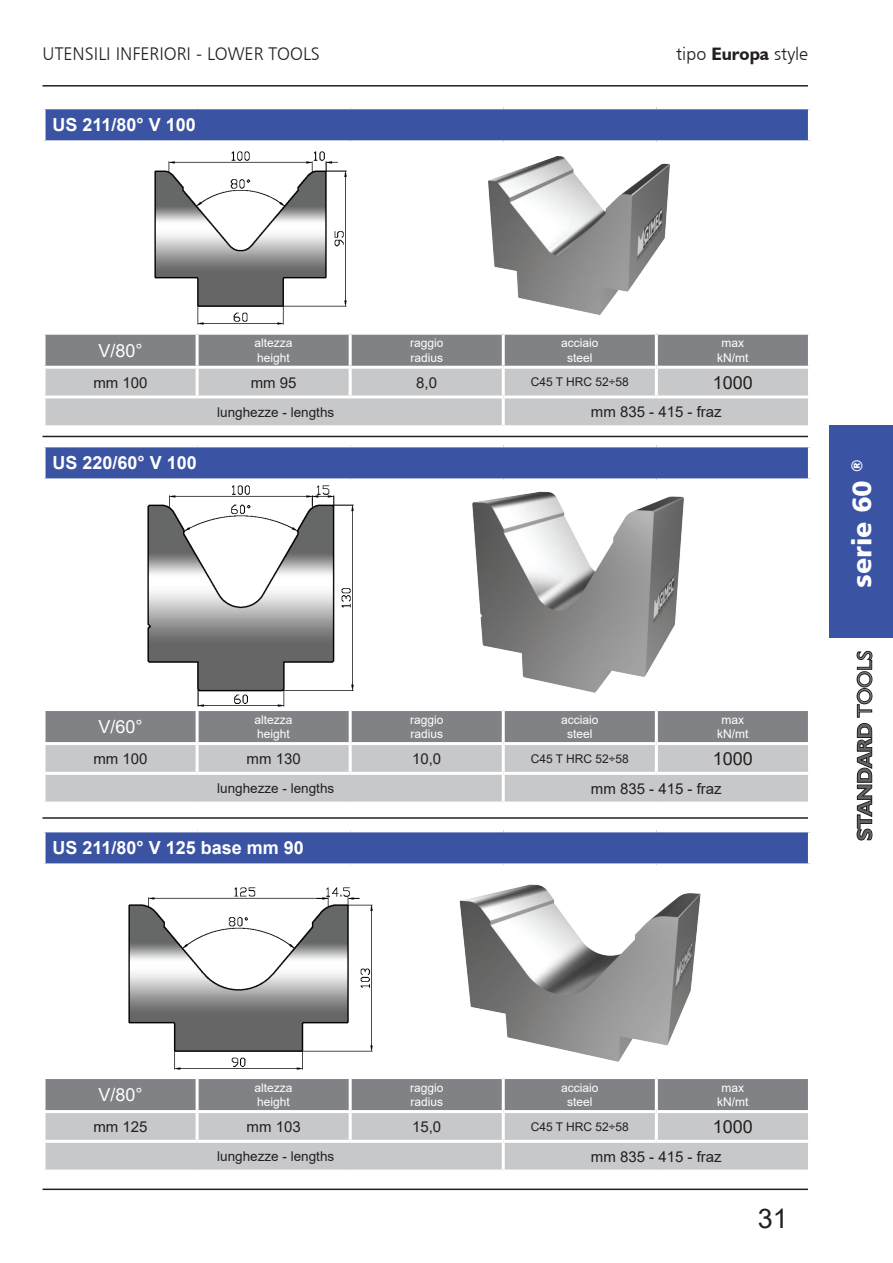
<style>
.page{position:relative;width:893px;height:1263px;background:#fff}
.page>*{position:absolute;margin:0;border:0;box-sizing:border-box;transform-origin:0 0}
.t1{font:27px "Humanist 777 BT Black B";color:#fff}
.t2{font:27px "Arial";color:#231f20}
.t3{font:700 21px "Humanist 521 BT";letter-spacing:-.01em;color:#636366}
.t4{font:700 18px "Arial";color:#fff}
.t5{font:18px "Humanist 777 BT Light B";color:#231f20}
.t6{font:18px "Arial";color:#fff}
.t7{font:18px "Arial";color:#231f20}
.t8{font:15px "Arial";color:#231f20}
.t9{font:13.5px "Arial";color:#231f20}
.t10{font:12px/14.4px "Arial";color:#fff}
.t11{font:12px "Arial";color:#231f20}
.s1{font-family:"Humanist 521 BT";font-weight:700}
.s2{font-weight:400;color:#808285}
</style>
<div class="page">
<hr style="left:43px;top:1188px;width:765px;height:2px;background:#231f20">
<div style="left:829px;top:425px;width:64px;height:213px;background:#3a53a3"></div>
<svg style="left:856px;top:651px;width:17px;height:190px"></svg>
<hr style="left:43px;top:85px;width:765px;height:2px;background:#231f20">
<div style="left:44px;top:108px;width:765px;height:34px;background:#3a53a3"></div>
<div style="left:46px;top:335px;width:762px;height:31px;background:#808285"></div>
<div style="left:46px;top:369px;width:762px;height:56px;background:#c7c8ca"></div>
<hr style="left:196px;top:335px;width:3px;height:31px;background:#fff">
<hr style="left:349px;top:335px;width:3px;height:31px;background:#fff">
<hr style="left:502px;top:335px;width:3px;height:31px;background:#fff">
<hr style="left:655px;top:335px;width:3px;height:31px;background:#fff">
<hr style="left:196px;top:369px;width:3px;height:26px;background:#fff">
<hr style="left:349px;top:369px;width:3px;height:26px;background:#fff">
<hr style="left:502px;top:369px;width:3px;height:26px;background:#fff">
<hr style="left:655px;top:369px;width:3px;height:26px;background:#fff">
<hr style="left:43px;top:395px;width:154px;height:3px;background:#fff">
<hr style="left:197px;top:395px;width:153px;height:3px;background:#fff">
<hr style="left:350px;top:395px;width:153px;height:3px;background:#fff">
<hr style="left:503px;top:395px;width:153px;height:3px;background:#fff">
<hr style="left:502px;top:398px;width:3px;height:27px;background:#fff">
<hr style="left:656px;top:395px;width:155px;height:3px;background:#fff">
<hr style="left:43px;top:106px;width:154px;height:3px;background:#fff">
<hr style="left:43px;top:109px;width:3px;height:31px;background:#fff">
<hr style="left:197px;top:106px;width:153px;height:3px;background:#fff">
<hr style="left:350px;top:106px;width:153px;height:3px;background:#fff">
<hr style="left:503px;top:106px;width:153px;height:3px;background:#fff">
<hr style="left:656px;top:106px;width:155px;height:3px;background:#fff">
<hr style="left:808px;top:109px;width:3px;height:31px;background:#fff">
<hr style="left:43px;top:140px;width:154px;height:3px;background:#fff">
<hr style="left:197px;top:140px;width:153px;height:3px;background:#fff">
<hr style="left:350px;top:140px;width:153px;height:3px;background:#fff">
<hr style="left:503px;top:140px;width:153px;height:3px;background:#fff">
<hr style="left:656px;top:140px;width:155px;height:3px;background:#fff">
<img style="left:488px;top:156px;width:182px;height:159px">
<div style="left:44px;top:831px;width:765px;height:34px;background:#3a53a3"></div>
<div style="left:46px;top:1079px;width:762px;height:31px;background:#808285"></div>
<div style="left:46px;top:1113px;width:762px;height:56px;background:#c7c8ca"></div>
<hr style="left:196px;top:1079px;width:3px;height:31px;background:#fff">
<hr style="left:349px;top:1079px;width:3px;height:31px;background:#fff">
<hr style="left:502px;top:1079px;width:3px;height:31px;background:#fff">
<hr style="left:655px;top:1079px;width:3px;height:31px;background:#fff">
<hr style="left:196px;top:1113px;width:3px;height:27px;background:#fff">
<hr style="left:349px;top:1113px;width:3px;height:27px;background:#fff">
<hr style="left:502px;top:1113px;width:3px;height:27px;background:#fff">
<hr style="left:655px;top:1113px;width:3px;height:27px;background:#fff">
<hr style="left:43px;top:1140px;width:154px;height:3px;background:#fff">
<hr style="left:197px;top:1140px;width:153px;height:3px;background:#fff">
<hr style="left:350px;top:1140px;width:153px;height:3px;background:#fff">
<hr style="left:503px;top:1140px;width:153px;height:3px;background:#fff">
<hr style="left:502px;top:1143px;width:3px;height:26px;background:#fff">
<hr style="left:656px;top:1140px;width:155px;height:3px;background:#fff">
<hr style="left:43px;top:829px;width:154px;height:3px;background:#fff">
<hr style="left:43px;top:832px;width:3px;height:31px;background:#fff">
<hr style="left:197px;top:829px;width:153px;height:3px;background:#fff">
<hr style="left:350px;top:829px;width:153px;height:3px;background:#fff">
<hr style="left:503px;top:829px;width:153px;height:3px;background:#fff">
<hr style="left:656px;top:829px;width:155px;height:3px;background:#fff">
<hr style="left:808px;top:832px;width:3px;height:31px;background:#fff">
<hr style="left:43px;top:863px;width:154px;height:3px;background:#fff">
<hr style="left:197px;top:863px;width:153px;height:3px;background:#fff">
<hr style="left:350px;top:863px;width:153px;height:3px;background:#fff">
<hr style="left:503px;top:863px;width:153px;height:3px;background:#fff">
<hr style="left:656px;top:863px;width:155px;height:3px;background:#fff">
<img style="left:128px;top:887px;width:245px;height:183px">
<img style="left:459px;top:884px;width:242px;height:178px">
<div style="left:44px;top:446px;width:765px;height:34px;background:#3a53a3"></div>
<div style="left:46px;top:711px;width:762px;height:31px;background:#808285"></div>
<div style="left:46px;top:745px;width:762px;height:56px;background:#c7c8ca"></div>
<hr style="left:196px;top:711px;width:3px;height:31px;background:#fff">
<hr style="left:349px;top:711px;width:3px;height:31px;background:#fff">
<hr style="left:502px;top:711px;width:3px;height:31px;background:#fff">
<hr style="left:655px;top:711px;width:3px;height:31px;background:#fff">
<hr style="left:196px;top:745px;width:3px;height:27px;background:#fff">
<hr style="left:349px;top:745px;width:3px;height:27px;background:#fff">
<hr style="left:502px;top:745px;width:3px;height:27px;background:#fff">
<hr style="left:655px;top:745px;width:3px;height:27px;background:#fff">
<hr style="left:43px;top:772px;width:154px;height:3px;background:#fff">
<hr style="left:197px;top:772px;width:153px;height:3px;background:#fff">
<hr style="left:350px;top:772px;width:153px;height:3px;background:#fff">
<hr style="left:503px;top:772px;width:153px;height:3px;background:#fff">
<hr style="left:502px;top:775px;width:3px;height:26px;background:#fff">
<hr style="left:656px;top:772px;width:155px;height:3px;background:#fff">
<hr style="left:43px;top:444px;width:154px;height:3px;background:#fff">
<hr style="left:43px;top:447px;width:3px;height:31px;background:#fff">
<hr style="left:197px;top:444px;width:153px;height:3px;background:#fff">
<hr style="left:350px;top:444px;width:153px;height:3px;background:#fff">
<hr style="left:503px;top:444px;width:153px;height:3px;background:#fff">
<hr style="left:656px;top:444px;width:155px;height:3px;background:#fff">
<hr style="left:808px;top:447px;width:3px;height:31px;background:#fff">
<hr style="left:43px;top:478px;width:154px;height:3px;background:#fff">
<hr style="left:197px;top:478px;width:153px;height:3px;background:#fff">
<hr style="left:350px;top:478px;width:153px;height:3px;background:#fff">
<hr style="left:656px;top:478px;width:155px;height:3px;background:#fff">
<img style="left:424px;top:478px;width:311px;height:232px">
<img style="left:147px;top:485px;width:207px;height:222px">
<img style="left:154px;top:151px;width:193px;height:174px">
<hr style="left:43px;top:436px;width:765px;height:1px;background:#231f20">
<hr style="left:43px;top:817px;width:765px;height:2px;background:#231f20">
<p class="t5" style="left:43px;top:43px;width:279px">UTENSILI INFERIORI - LOWER TOOLS</p>
<p class="t5" style="left:676px;top:43px;width:133px">tipo <span class="s1">Europa</span> style</p>
<p class="t4" style="left:53px;top:112px;width:145px">US 211/80° V 100</p>
<p class="t6" style="left:98px;top:338px;width:46px">V/80°</p>
<p class="t10" style="left:255px;top:336px;width:40px">altezza height</p>
<p class="t10" style="left:410px;top:336px;width:35px">raggio radius</p>
<p class="t10" style="left:561px;top:336px;width:39px;text-align:center">acciaio steel</p>
<p class="t10" style="left:717px;top:336px;width:33px;text-align:center">max kN/mt</p>
<p class="t8" style="left:93px;top:372px;width:56px">mm 100</p>
<p class="t8" style="left:251px;top:372px;width:47px">mm 95</p>
<p class="t8" style="left:416px;top:372px;width:22px">8,0</p>
<p class="t11" style="left:531px;top:374px;width:100px">C45 T HRC 52÷58</p>
<p class="t7" style="left:713px;top:370px;width:42px">1000</p>
<p class="t9" style="left:217px;top:403px;width:119px">lunghezze - lengths</p>
<p class="t8" style="left:591px;top:402px;width:132px">mm 835 - 415 - fraz</p>
<p class="t4" style="left:53px;top:450px;width:146px">US 220/60° V 100</p>
<p class="t6" style="left:98px;top:714px;width:46px">V/60°</p>
<p class="t10" style="left:255px;top:712px;width:40px">altezza height</p>
<p class="t10" style="left:410px;top:712px;width:35px">raggio radius</p>
<p class="t10" style="left:561px;top:712px;width:39px;text-align:center">acciaio steel</p>
<p class="t10" style="left:717px;top:712px;width:33px;text-align:center">max kN/mt</p>
<p class="t8" style="left:93px;top:748px;width:56px">mm 100</p>
<p class="t8" style="left:247px;top:748px;width:56px">mm 130</p>
<p class="t8" style="left:412px;top:748px;width:31px">10,0</p>
<p class="t11" style="left:531px;top:750px;width:100px">C45 T HRC 52÷58</p>
<p class="t7" style="left:713px;top:746px;width:42px">1000</p>
<p class="t9" style="left:217px;top:779px;width:119px">lunghezze - lengths</p>
<p class="t8" style="left:591px;top:778px;width:132px">mm 835 - 415 - fraz</p>
<p class="t4" style="left:53px;top:835px;width:253px">US 211/80° V 125 base mm 90</p>
<p class="t1" style="left:844px;top:588px;width:130px;rotate:-90deg">serie 60 <sup>®</sup></p>
<p class="t3" style="left:851px;top:841px;width:192px;rotate:-90deg">STANDARD <span class="s2">TOOLS</span></p>
<p class="t6" style="left:98px;top:1082px;width:46px">V/80°</p>
<p class="t10" style="left:255px;top:1080px;width:40px">altezza height</p>
<p class="t10" style="left:410px;top:1080px;width:35px">raggio radius</p>
<p class="t10" style="left:561px;top:1080px;width:39px;text-align:center">acciaio steel</p>
<p class="t10" style="left:717px;top:1080px;width:33px;text-align:center">max kN/mt</p>
<p class="t8" style="left:93px;top:1116px;width:56px">mm 125</p>
<p class="t8" style="left:247px;top:1116px;width:56px">mm 103</p>
<p class="t8" style="left:412px;top:1116px;width:31px">15,0</p>
<p class="t11" style="left:531px;top:1118px;width:100px">C45 T HRC 52÷58</p>
<p class="t7" style="left:713px;top:1114px;width:42px">1000</p>
<p class="t9" style="left:217px;top:1147px;width:119px">lunghezze - lengths</p>
<p class="t8" style="left:591px;top:1146px;width:132px">mm 835 - 415 - fraz</p>
<p class="t2" style="left:758px;top:1200px;width:32px">31</p>
</div>
